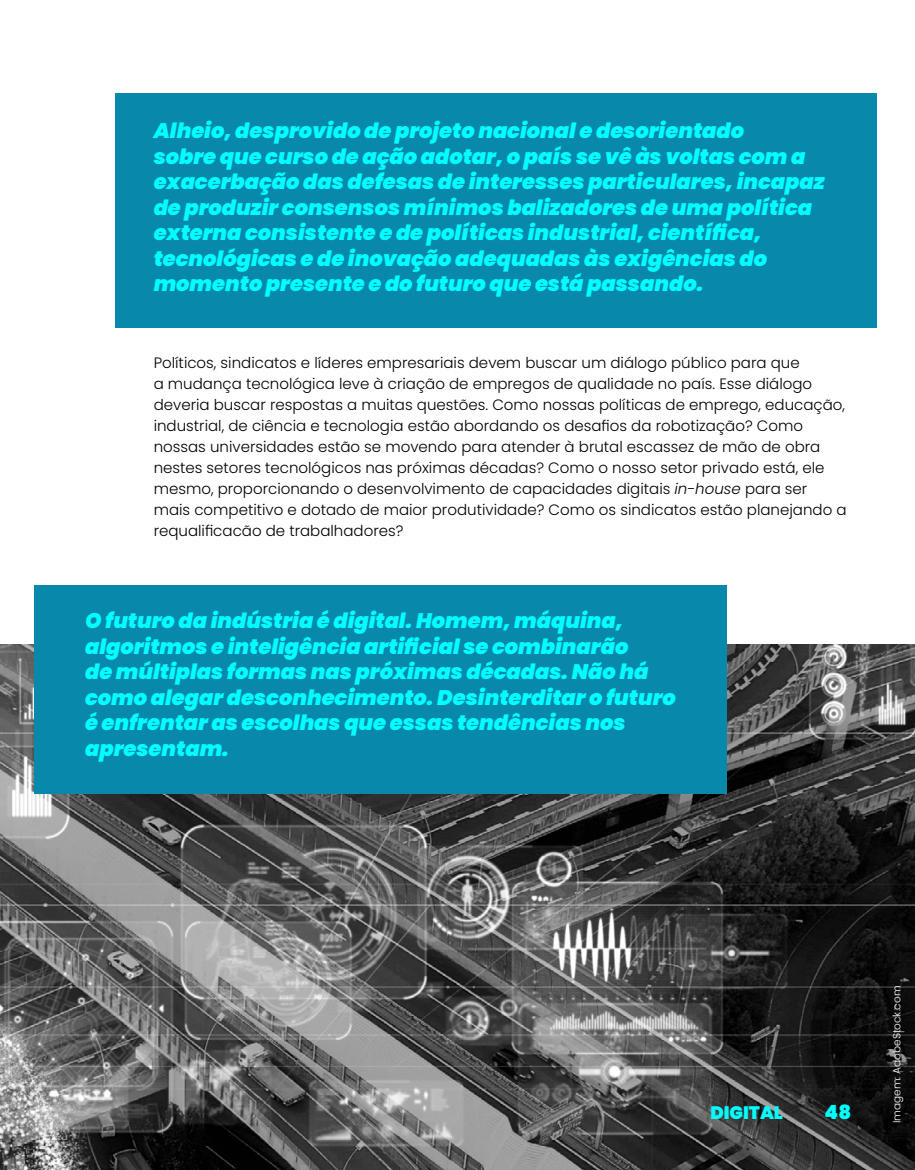
<style>
.page{position:relative;width:915px;height:1170px;background:#fff}
.page>*{position:absolute;margin:0;border:0;box-sizing:border-box;transform-origin:0 0}
.t1{font:italic 900 21px/25.5px "Poppins";color:#0ff}
.t2{font:900 19.5px "Poppins";color:#0ff}
.t3{font:900 18px "Poppins";color:#0ff}
.t4{font:300 15px/21px "Poppins";color:#000}
.t5{font:300 10.5px "Poppins";color:#fff}
.s1{font-style:italic}
</style>
<div class="page">
<img style="left:0;top:644px;width:914px;height:525px">
<div style="left:115px;top:94px;width:761px;height:233px;background:#0888ab"></div>
<div style="left:34px;top:585px;width:692px;height:208px;background:#0888ab"></div>
<p class="t1" style="left:154px;top:118px;width:672px">Alheio, desprovido de projeto nacional e desorientado<br>sobre que curso de ação adotar, o país se vê às voltas com a exacerbação das defesas de interesses particulares, incapaz de produzir consensos mínimos balizadores de uma política externa consistente e de políticas industrial, científica, tecnológicas e de inovação adequadas às exigências do momento presente e do futuro que está passando.</p>
<p class="t4" style="left:154px;top:352px;width:694px">Políticos, sindicatos e líderes empresariais devem buscar um diá logo pú blico para que<br>a mudança tecnológica leve à criação de empregos de qualidade no país. Esse diá logo deveria buscar respostas a muitas questões. Como nossas políticas de emprego, educação, industrial, de ciência e tecnologia estão abordando os desafios da robotização? Como nossas universidades estão se movendo para atender à brutal escassez de mão de obra nestes setores tecnológicos nas próximas décadas? Como o nosso setor privado está, ele mesmo, proporcionando o desenvolvimento de capacidades digitais <span class="s1">in-house</span> para ser mais competitivo e dotado de maior produtividade? Como os sindicatos estão planejando a requalificacão de trabalhadores?</p>
<p class="t1" style="left:85px;top:608px;width:592px">O futuro da indústria é digital. Homem, máquina, algoritmos e inteligência artificial se combinarão<br>de múltiplas formas nas próximas décadas. Não há como alegar desconhecimento. Desinterditar o futuro é enfrentar as escolhas que essas tendências nos apresentam.</p>
<p class="t3" style="left:710px;top:1102px;width:74px">DIGITAL</p>
<h2 class="t2" style="left:824px;top:1100px;width:28px">48</h2>
<p class="t5" style="left:890px;top:1123px;width:139px;rotate:-90deg">Imagem: AdobeStock.com</p>
</div>
